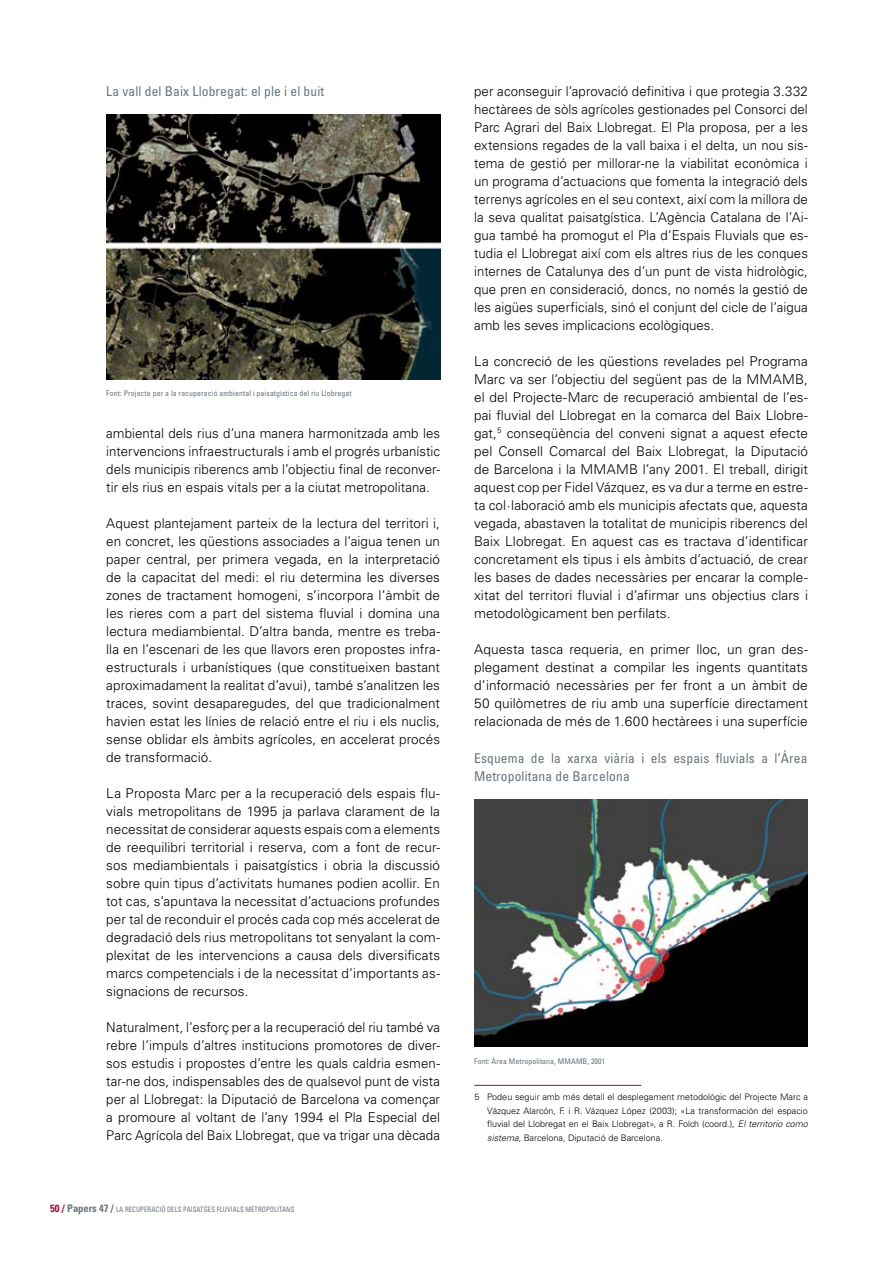
<style>
.page{position:relative;width:893px;height:1263px;background:#fff}
.page>*{position:absolute;margin:0;border:0;box-sizing:border-box;transform-origin:0 0}
.t1{font:300 13.5px/18px "Univers";letter-spacing:.005em;color:#000;text-align:justify}
.t2{font:condensed 13.5px/18px "Univers";letter-spacing:.01em;color:#66757e}
.t3{font:300 9px/13.5px "Univers";color:#000;text-align:justify}
.t4{font:condensed 7.8px "Univers";letter-spacing:.01em;color:#66757e}
.t5{font:condensed 7.5px "Univers";letter-spacing:.01em;color:#66757e;scale:.9 1}
.s1{font-weight:700;font-size:10.5px;color:#b30033}
.s2{font-weight:700;font-size:10.5px}
.s3{font-style:italic}
</style>
<div class="page">
<hr style="left:474px;top:1085px;width:167px;height:1px;background:#b30033">
<img style="left:106px;top:114px;width:334px;height:265px">
<img style="left:474px;top:799px;width:334px;height:248px">
<p class="t2" style="left:106px;top:82px;width:219px">La vall del Baix Llobregat: el ple i el buit</p>
<p class="t4" style="left:106px;top:388px;width:247px">Font: Projecte per a la recuperació ambiental i paisatgística del riu Llobregat</p>
<p class="t1" style="left:106px;top:424px;width:335px">ambiental dels rius d’una manera harmonitzada amb les intervencions infraestructurals i amb el progrés urbanístic dels municipis riberencs amb l’objectiu final de reconver&shy;tir els rius en espais vitals per a la ciutat metropolitana.</p>
<p class="t1" style="left:106px;top:514px;width:335px">Aquest plantejament parteix de la lectura del territori i, en concret, les qüestions associades a l’aigua tenen un paper central, per primera vegada, en la interpretació de la capacitat del medi: el riu determina les diverses zones de tractament homogeni, s’incorpora l’àmbit de les rieres com a part del sistema fluvial i domina una lectura mediambiental. D’altra banda, mentre es treba&shy;lla en l’escenari de les que llavors eren propostes infra&shy;estructurals i urbanístiques (que constitueixen bastant aproximadament la realitat d’avui), també s’analitzen les traces, sovint desaparegudes, del que tradicionalment havien estat les línies de relació entre el riu i els nuclis, sense oblidar els àmbits agrícoles, en accelerat procés de transformació.</p>
<p class="t1" style="left:106px;top:784px;width:335px">La Proposta Marc per a la recuperació dels espais flu&shy;vials metropolitans de 1995 ja parlava clarament de la necessitat de considerar aquests espais com a elements de reequilibri territorial i reserva, com a font de recur&shy;sos mediambientals i paisatgístics i obria la discussió sobre quin tipus d’activitats humanes podien acollir. En tot cas, s’apuntava la necessitat d’actuacions profundes per tal de reconduir el procés cada cop més accelerat de degradació dels rius metropolitans tot senyalant la com&shy;plexitat de les intervencions a causa dels diversificats marcs competencials i de la necessitat d’importants as&shy;signacions de recursos.</p>
<p class="t1" style="left:106px;top:1018px;width:335px">Naturalment, l’esforç per a la recuperació del riu també va rebre l’impuls d’altres institucions promotores de diver&shy;sos estudis i propostes d’entre les quals caldria esmen&shy;tar-ne dos, indispensables des de qualsevol punt de vista per al Llobregat: la Diputació de Barcelona va començar a promoure al voltant de l’any 1994 el Pla Especial del Parc Agrícola del Baix Llobregat, que va trigar una dècada</p>
<p class="t5" style="left:50px;top:1205px;width:157px"><span class="s1">50 /</span> <span class="s2">Papers 47 /</span> LA RECUPERACI Ó D ELS PAISA</p>
<p class="t5" style="left:200px;top:1205px;width:35px">TGES FLUVIALS</p>
<p class="t5" style="left:246px;top:1205px;width:47px">METRO POLITANS</p>
<p class="t1" style="left:474px;top:82px;width:335px">per aconseguir l’aprovació definitiva i que protegia 3.332 hectàrees de sòls agrícoles gestionades pel Consorci del Parc Agrari del Baix Llobregat. El Pla proposa, per a les extensions regades de la vall baixa i el delta, un nou sis&shy;tema de gestió per millorar-ne la viabilitat econòmica i un programa d’actuacions que fomenta la integració dels terrenys agrícoles en el seu context, així com la millora de la seva qualitat paisatgística. L’Agència Catalana de l’Ai&shy;gua també ha promogut el Pla d’Espais Fluvials que es&shy;tudia el Llobregat així com els altres rius de les conques internes de Catalunya des d’un punt de vista hidrològic, que pren en consideració, doncs, no només la gestió de les aigües superficials, sinó el conjunt del cicle de l’aigua amb les seves implicacions ecològiques.</p>
<p class="t1" style="left:474px;top:352px;width:335px">La concreció de les qüestions revelades pel Programa Marc va ser l’objectiu del següent pas de la MMAMB, el del Projecte-Marc de recuperació ambiental de l’es&shy;pai fluvial del Llobregat en la comarca del Baix Llobre&shy;gat,<sup>5</sup> conseqüència del conveni signat a aquest efecte pel Consell Comarcal del Baix Llobregat, la Diputació de Barcelona i la MMAMB l’any 2001. El treball, dirigit aquest cop per Fidel Vázquez, es va dur a terme en estre&shy;ta col·laboració amb els municipis afectats que, aquesta vegada, abastaven la totalitat de municipis riberencs del Baix Llobregat. En aquest cas es tractava d’identificar concretament els tipus i els àmbits d’actuació, de crear les bases de dades necessàries per encarar la comple&shy;xitat del territori fluvial i d’afirmar uns objectius clars i metodològicament ben perfilats.</p>
<p class="t1" style="left:474px;top:640px;width:335px">Aquesta tasca requeria, en primer lloc, un gran des&shy;plegament destinat a compilar les ingents quantitats d’informació necessàries per fer front a un àmbit de 50 quilòmetres de riu amb una superfície directament relacionada de més de 1.600 hectàrees i una superfície</p>
<p class="t2" style="left:474px;top:749px;width:335px">Esquema de la xarxa viària i els espais fluvials a l’Área<br>Metropolitana de Barcelona</p>
<p class="t4" style="left:474px;top:1056px;width:133px">Font: Àrea Metropolitana, MMAMB, 2001</p>
<p class="t3" style="left:487px;top:1090px;width:322px;text-indent:-13px">5 Podeu seguir amb més detall el desplegament metodològic del Projecte Marc a Vázquez Alarcón, F. i R. Vázquez López (2003); «La transformación del espacio fluvial del Llobregat en el Baix Llobregat», a R. Folch (coord.), <span class="s3">El territorio como sistema</span>, Barcelona, Diputació de Barcelona.</p>
</div>
